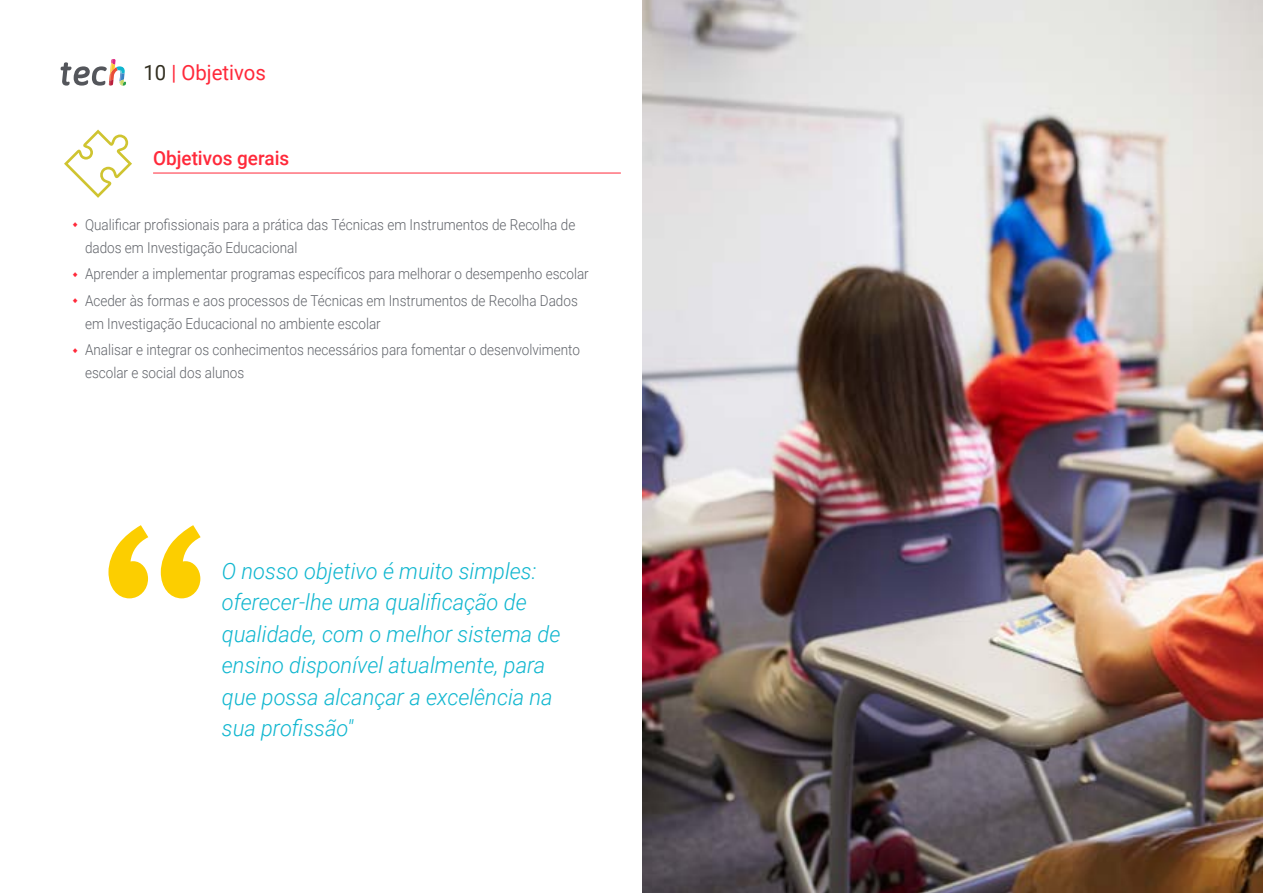
<style>
.page{position:relative;width:1263px;height:893px;background:#fff}
.page>*{position:absolute;margin:0;border:0;box-sizing:border-box;transform-origin:0 0}
.t1{font:italic 300 22.5px/31.5px "Roboto";color:#0fb6cf}
.t2{font:21px "Roboto";color:#ff293a}
.t3{font:500 19.5px "Roboto";color:#ff293a}
.t4{font:300 15px/26.7px "Roboto";color:#61646a;scale:.9 1}
.s1{color:#312e20}
</style>
<div class="page">
<hr style="left:153px;top:173px;width:468px;height:1px;background:#ff293a">
<svg style="left:64px;top:130px;width:68px;height:68px"></svg>
<img style="left:642px;top:0;width:621px;height:893px">
<svg style="left:108px;top:525px;width:93px;height:73px"></svg>
<svg style="left:61px;top:59px;width:65px;height:27px"></svg>
<h2 class="t2" style="left:144px;top:57px;width:124px"><span class="s1">10</span> | Objetivos</h2>
<h3 class="t3" style="left:153px;top:144px;width:138px">Objetivos gerais</h3>
<p class="t4" style="left:85px;top:213px;width:546px;line-height:22.5px">Qualificar profissionais para a prática das Técnicas em Instrumentos de Recolha de dados em Investigação Educacional</p>
<p class="t4" style="left:85px;top:260px;width:561px">Aprender a implementar programas específicos para melhorar o desempenho escolar<br>Aceder às formas e aos processos de Técnicas em Instrumentos de Recolha Dados</p>
<p class="t4" style="left:85px;top:309px;width:551px">em Investigação Educacional no ambiente escolar<br>Analisar e integrar os conhecimentos necessários para fomentar o desenvolvimento</p>
<p class="t4" style="left:85px;top:359px;width:178px">escolar e social dos alunos</p>
<h1 class="t1" style="left:222px;top:554px;width:340px">O nosso objetivo é muito simples: oferecer-lhe uma qualificação de qualidade, com o melhor sistema de ensino disponível atualmente, para que possa alcançar a excelência na sua profissão"</h1>
</div>
